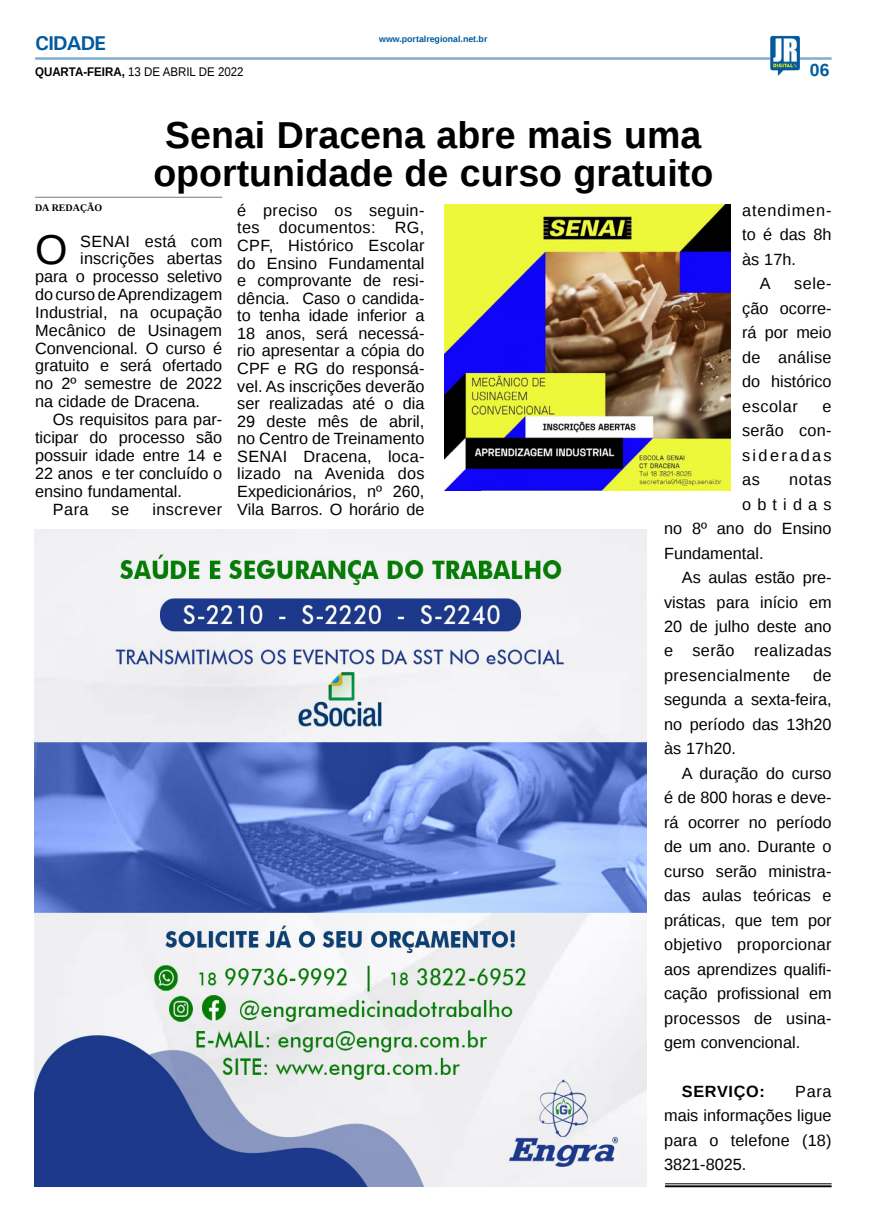
<style>
.page{position:relative;width:869px;height:1223px;background:#fff}
.page>*{position:absolute;margin:0;border:0;box-sizing:border-box;transform-origin:0 0}
.MATÉRIA{font:41.62px "Liberation Sans";color:#000}
.TÍTULO{font:700 37.5px "Liberation Sans";color:#000}
.TITULO_PG{font:700 20px "Univers";letter-spacing:-.04em;color:#005a9e}
.TÍTULO-2{font:700 17.5px "Liberation Sans";color:#005a9e}
.MATÉRIA-2{font:16.25px/24.5px "Liberation Sans";color:#000;text-align:justify}
.MATÉRIA-3{font:16.25px "Liberation Sans";letter-spacing:.03em;color:#000}
.MATÉRIA-4{font:700 16.25px "Liberation Sans";letter-spacing:.04em;color:#000}
.MATÉRIA-5{font:16.25px "Liberation Sans";letter-spacing:.38em;color:#000}
.DATA_PG{font:12.5px "Liberation Sans";color:#000;scale:.92 1}
.CRÉDITO_NOME{font:700 10px "Liberation Serif";color:#000}
.DATA_PG-2{font:700 8.75px "Liberation Sans";color:#005a9e}
.s1{font-weight:700}
</style>
<div class="page">
<hr style="left:35px;top:57px;width:796px;height:3px;background:#005a9e">
<img style="left:769px;top:36px;width:30px;height:40px">
<img style="left:35px;top:529px;width:610px;height:657px">
<hr style="left:664px;top:1183px;width:167px;height:1px;background:#000">
<hr style="left:664px;top:1185px;width:167px;height:2px;background:#000">
<img style="left:444px;top:204px;width:286px;height:286px">
<hr style="left:35px;top:197px;width:187px;height:1px;background:#939598">
<p class="TITULO_PG" style="left:35px;top:31px;width:72px">CIDADE</p>
<p class="DATA_PG" style="left:35px;top:65px;width:228px"><span class="s1">QUARTA-FEIRA,</span> 13 DE ABRIL DE 2022</p>
<p class="DATA_PG-2" style="left:379px;top:33px;width:110px">www.portalregional.net.br</p>
<p class="TÍTULO" style="left:165px;top:109px;width:537px">Senai Dracena abre mais uma</p>
<p class="TÍTULO" style="left:153px;top:147px;width:561px">oportunidade de curso gratuito</p>
<p class="TÍTULO-2" style="left:809px;top:58px;width:21px">06</p>
<p class="CRÉDITO_NOME" style="left:35px;top:201px;width:69px">DA REDAÇÃO</p>
<p class="MATÉRIA" style="left:35px;top:226px;width:34px">O</p>
<p class="MATÉRIA-2" style="left:80px;top:229px;width:143px">SENAI está com</p>
<p class="MATÉRIA-2" style="left:80px;top:247px;width:143px">inscrições abertas</p>
<p class="MATÉRIA-2" style="left:35px;top:265px;width:188px">para o processo seletivo</p>
<p class="MATÉRIA-2" style="left:35px;top:283px;width:188px">do curso de Aprendizagem</p>
<p class="MATÉRIA-2" style="left:35px;top:300px;width:188px">Industrial, na ocupação</p>
<p class="MATÉRIA-2" style="left:35px;top:318px;width:188px">Mecânico de Usinagem</p>
<p class="MATÉRIA-2" style="left:35px;top:336px;width:188px">Convencional. O curso é</p>
<p class="MATÉRIA-2" style="left:35px;top:354px;width:188px">gratuito e será ofertado</p>
<p class="MATÉRIA-2" style="left:35px;top:372px;width:188px">no 2º semestre de 2022</p>
<p class="MATÉRIA-2" style="left:35px;top:390px;width:166px">na cidade de Dracena.</p>
<p class="MATÉRIA-2" style="left:35px;top:411px;width:188px;line-height:17.9px;text-indent:18px">Os requisitos para par&shy;ticipar do processo são possuir idade entre 14 e 22 anos e ter concluído o ensino fundamental.</p>
<p class="MATÉRIA-2" style="left:53px;top:497px;width:37px">Para</p>
<p class="MATÉRIA-2" style="left:112px;top:497px;width:19px">se</p>
<p class="MATÉRIA-3" style="left:152px;top:500px;width:71px">inscrever</p>
<p class="MATÉRIA-2" style="left:237px;top:202px;width:189px;line-height:17.5px">é preciso os seguin&shy;tes documentos: RG, CPF, Histórico Escolar do Ensino Fundamental e comprovante de resi&shy;dência. Caso o candida&shy;to tenha idade inferior a 18 anos, será necessá&shy;rio apresentar a cópia do CPF e RG do responsá&shy;vel. As inscrições deverão ser realizadas até o dia 29 deste mês de abril, no Centro de Treinamento SENAI Dracena, loca&shy;lizado na Avenida dos Expedicionários, nº 260, Vila Barros. O horário de</p>
<p class="MATÉRIA-2" style="left:741px;top:199px;width:91px">atendimen&shy;to é das 8h às 17h.</p>
<p class="MATÉRIA-2" style="left:741px;top:272px;width:91px;text-indent:52px">sele&shy;ção ocorre&shy;rá por meio de análise do histórico escolar</p>
<p class="MATÉRIA-2" style="left:759px;top:272px;width:12px">A</p>
<p class="MATÉRIA-2" style="left:741px;top:394px;width:91px;text-indent:80px">e serão con&shy;sideradas as</p>
<p class="MATÉRIA-2" style="left:788px;top:468px;width:44px">notas</p>
<p class="MATÉRIA-5" style="left:741px;top:495px;width:91px">obtidas</p>
<p class="MATÉRIA-2" style="left:663px;top:517px;width:169px">no 8º ano do Ensino</p>
<p class="MATÉRIA-2" style="left:663px;top:541px;width:101px">Fundamental.</p>
<p class="MATÉRIA-2" style="left:663px;top:566px;width:169px;text-indent:18px">As aulas estão pre&shy;vistas para início em 20 de julho deste ano e serão realizadas presencialmente</p>
<p class="MATÉRIA-2" style="left:663px;top:663px;width:169px;text-indent:149px">de segunda a sexta-feira, no período das 13h20 às 17h20.</p>
<p class="MATÉRIA-2" style="left:663px;top:761px;width:169px;text-indent:18px">A duração do curso é de 800 horas e deve&shy;rá ocorrer no período de um ano. Durante o curso serão ministra&shy;das aulas teóricas e práticas, que tem por objetivo proporcionar aos aprendizes qualifi&shy;cação profissional em processos de usina&shy;gem convencional.</p>
<p class="MATÉRIA-4" style="left:681px;top:1080px;width:85px">SERVIÇO:</p>
<p class="MATÉRIA-2" style="left:663px;top:1079px;width:169px;text-indent:131px">Para mais informações ligue para o telefone (18)<br>3821-8025.</p>
</div>
